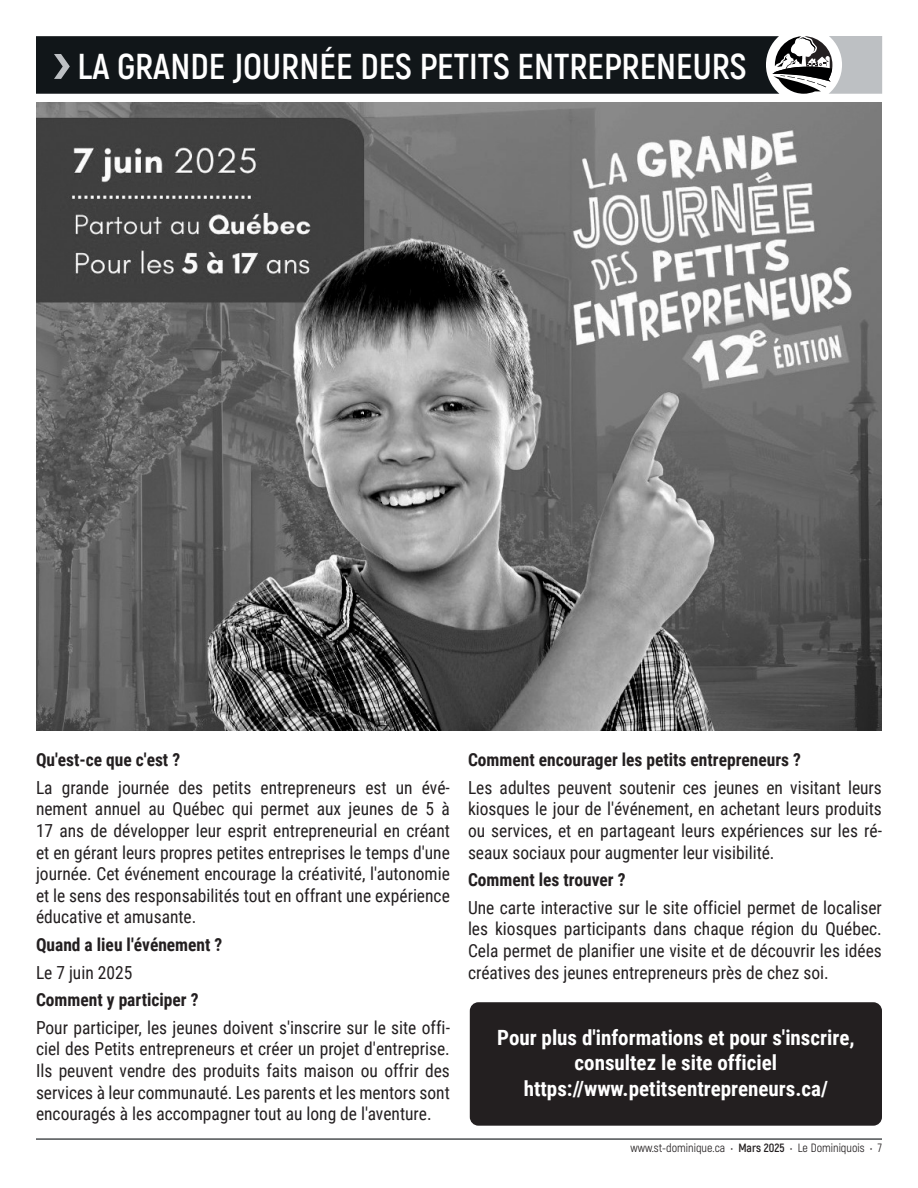
<style>
.page{position:relative;width:918px;height:1188px;background:#fff}
.page>*{position:absolute;margin:0;border:0;box-sizing:border-box;transform-origin:0 0}
.t1{font:700 36px "Akrobat";color:#fff}
.t2{font:700 21px/25.2px "Roboto Condensed";color:#fff;text-align:center}
.t3{font:18px/21.6px "Roboto Condensed";color:#231f20;text-align:justify}
.t4{font:700 18px "Roboto Condensed";color:#231f20}
.t5{font:12px "Akrobat";color:#231f20}
.s1{font-weight:700}
</style>
<div class="page">
<hr style="left:36px;top:1139px;width:846px;height:1px;background:#111619">
<svg style="left:36px;top:36px;width:846px;height:58px;background:#272b2e"></svg>
<img style="left:36px;top:102px;width:846px;height:628px">
<div style="left:470px;top:1002px;width:412px;height:124px;background:#231f20;border-radius:9px"></div>
<p class="t1" style="left:78px;top:44px;width:671px">LA GRANDE JOURNÉE DES PETITS ENTREPRENEURS</p>
<p class="t4" style="left:36px;top:747px;width:146px">Qu'est-ce que c'est ?</p>
<p class="t3" style="left:36px;top:776px;width:415px">La grande journée des petits entrepreneurs est un évé&shy;nement annuel au Québec qui permet aux jeunes de 5 à 17 ans de développer leur esprit entrepreneurial en créant et en gérant leurs propres petites entreprises le temps d'une journée. Cet événement encourage la créativité, l'autonomie et le sens des responsabilités tout en offrant une expérience éducative et amusante.</p>
<p class="t4" style="left:36px;top:932px;width:188px">Quand a lieu l'événement ?</p>
<p class="t3" style="left:36px;top:961px;width:98px">Le 7 juin 2025</p>
<p class="t4" style="left:36px;top:987px;width:164px">Comment y participer ?</p>
<p class="t3" style="left:36px;top:1016px;width:415px">Pour participer, les jeunes doivent s'inscrire sur le site offi&shy;ciel des Petits entrepreneurs et créer un projet d'entreprise.<br>Ils peuvent vendre des produits faits maison ou offrir des services à leur communauté. Les parents et les mentors sont encouragés à les accompagner tout au long de l'aventure.</p>
<p class="t4" style="left:468px;top:747px;width:334px">Comment encourager les petits entrepreneurs ?</p>
<p class="t3" style="left:468px;top:776px;width:415px">Les adultes peuvent soutenir ces jeunes en visitant leurs kiosques le jour de l'événement, en achetant leurs produits ou services, et en partageant leurs expériences sur les ré&shy;seaux sociaux pour augmenter leur visibilité.</p>
<p class="t4" style="left:468px;top:867px;width:159px">Comment les trouver ?</p>
<p class="t3" style="left:468px;top:896px;width:415px">Une carte interactive sur le site officiel permet de localiser les kiosques participants dans chaque région du Québec.<br>Cela permet de planifier une visite et de découvrir les idées créatives des jeunes entrepreneurs près de chez soi.</p>
<p class="t2" style="left:497px;top:1024px;width:359px">Pour plus d'informations et pour s'inscrire, consultez le site officiel https://www.petitsentrepreneurs.ca/</p>
<p class="t5" style="left:630px;top:1141px;width:253px">www.st-dominique.ca • <span class="s1">Mars 2025</span> • Le Dominiquois • 7</p>
</div>
